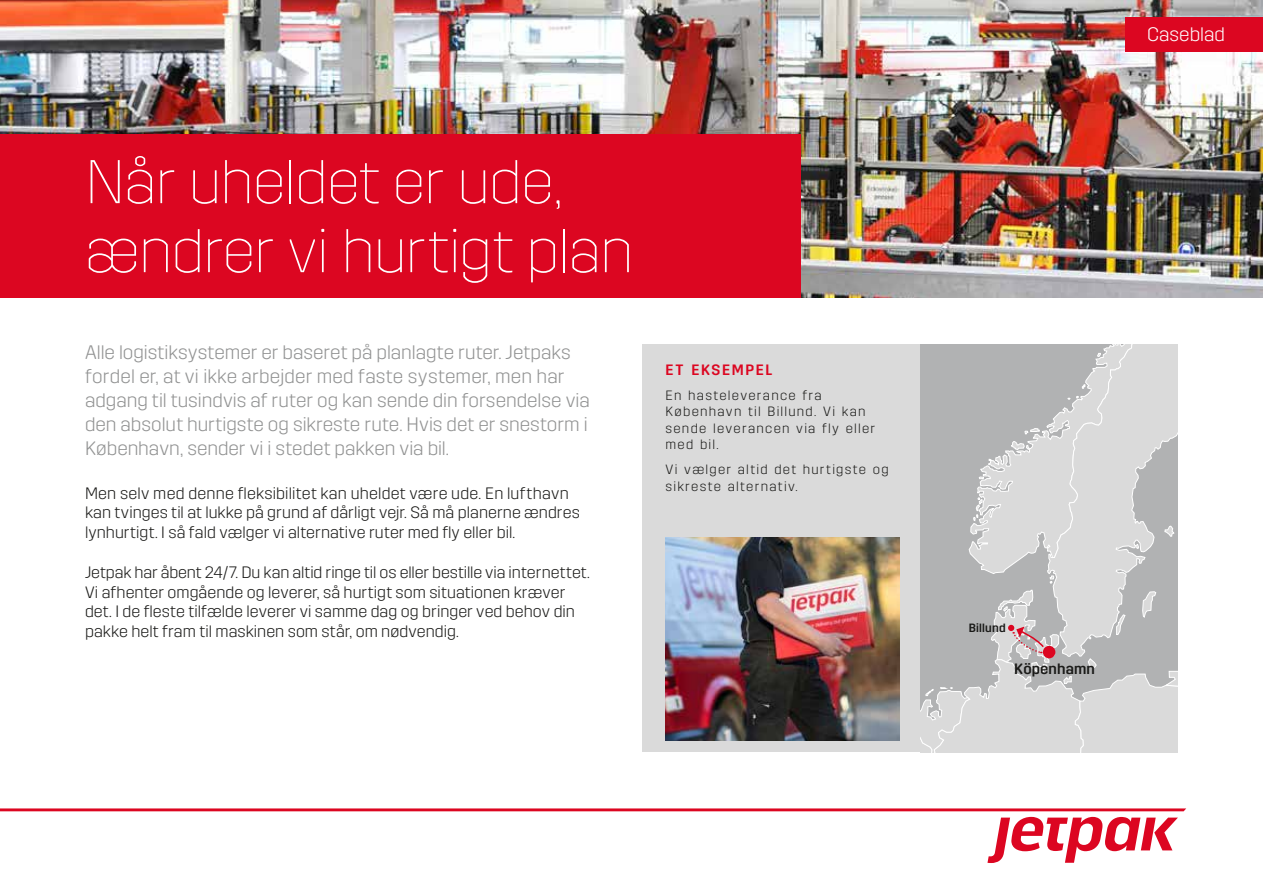
<style>
.page{position:relative;width:1263px;height:893px;background:#fff}
.page>*{position:absolute;margin:0;border:0;box-sizing:border-box;transform-origin:0 0}
.t1{font:100 61.5px/69px "Trim";letter-spacing:-.015em;color:#fff}
.t2{font:300 19.5px/24px "Trim";color:#919292}
.t3{font:300 19.5px "Trim";color:#fff}
.t4{font:300 16.5px/19.8px "Trim";letter-spacing:.005em;color:#1a1a18}
.t5{font:500 15px "Trim";letter-spacing:.11em;color:#dc0621}
.t6{font:500 15px "Trim";letter-spacing:.01em;color:#1a1a18}
.t7{font:300 13.5px/16.5px "Trim";letter-spacing:.095em;color:#1a1a18}
.t8{font:500 12px "Trim";letter-spacing:.015em;color:#1a1a18}
</style>
<div class="page">
<img style="left:0;top:0;width:1263px;height:298px">
<svg style="left:0;top:808px;width:1186px;height:55px"></svg>
<div style="left:1126px;top:17px;width:137px;height:34px;background:#dc0621"></div>
<div style="left:642px;top:344px;width:536px;height:408px;background:#dadada"></div>
<div style="left:0;top:135px;width:801px;height:163px;background:#dc0621"></div>
<svg style="left:921px;top:344px;width:257px;height:409px"></svg>
<img style="left:665px;top:537px;width:234px;height:204px">
<h1 class="t1" style="left:85px;top:148px;width:550px">Når uheldet er ude, ændrer vi hurtigt plan</h1>
<p class="t2" style="left:85px;top:340px;width:506px">Alle logistiksystemer er baseret på planlagte ruter. Jetpaks fordel er, at vi ikke arbejder med faste systemer, men har adgang til tusindvis af ruter og kan sende din forsendelse via den absolut hurtigste og sikreste rute. Hvis det er snestorm i København, sender vi i stedet pakken via bil.</p>
<p class="t4" style="left:85px;top:483px;width:496px">Men selv med denne fleksibilitet kan uheldet være ude. En lufthavn kan tvinges til at lukke på grund af dårligt vejr. Så må planerne ændres lynhurtigt. I så fald vælger vi alternative ruter med fly eller bil.</p>
<p class="t4" style="left:85px;top:562px;width:506px">Jetpak har åbent 24/7. Du kan altid ringe til os eller bestille via internettet.<br>Vi afhenter omgående og leverer, så hurtigt som situationen kræver det. I de fleste tilfælde leverer vi samme dag og bringer ved behov din pakke helt fram til maskinen som står, om nødvendig.</p>
<p class="t5" style="left:665px;top:361px;width:108px">ET EKSEMPEL</p>
<p class="t7" style="left:665px;top:387px;width:211px">En hasteleverance fra<br>København til Billund. Vi kan sende leverancen via fly eller med bil.</p>
<p class="t7" style="left:665px;top:461px;width:225px">Vi vælger altid det hurtigste og sikreste alternativ.</p>
<p class="t3" style="left:1147px;top:23px;width:79px">Caseblad</p>
<p class="t8" style="left:969px;top:621px;width:38px">Billund</p>
<p class="t6" style="left:1014px;top:660px;width:82px">Köpenhamn</p>
</div>
